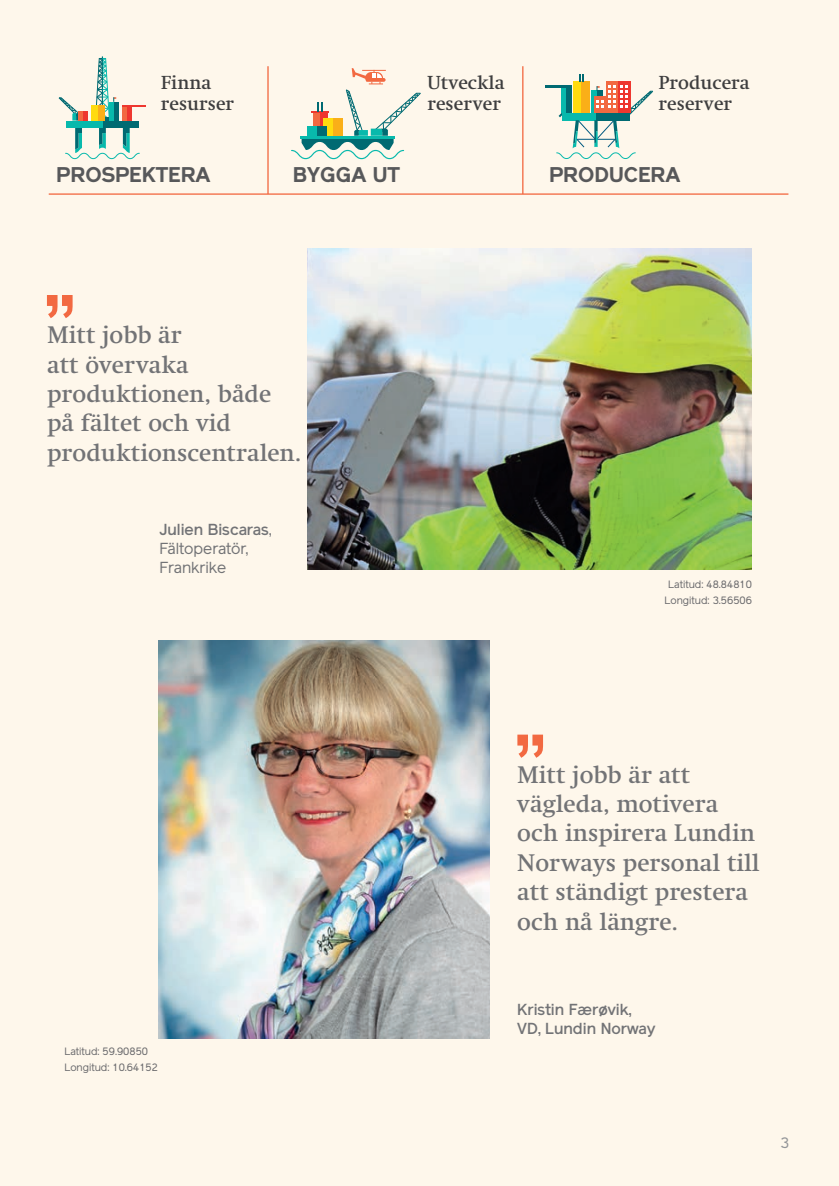
<style>
.page{position:relative;width:839px;height:1186px;background:#fff}
.page>*{position:absolute;margin:0;border:0;box-sizing:border-box;transform-origin:0 0}
.t1{font:500 87.5px "Reader";color:#f26941}
.t2{font:500 24.5px/29.4px "Swift LT Std";color:#727376}
.t3{font:700 21px "Reader";color:#57585a}
.t4{font:500 19.25px/21px "Swift LT Std";color:#3e3e3f}
.t5{font:15.75px/18.9px "Reader";color:#727376}
.t6{font:500 15.75px/18.9px "Reader";color:#727376}
.t7{font:14.88px "Reader";color:#939598}
.t8{font:10.5px/15.8px "Reader";color:#69696c;text-align:center}
.s1{font-weight:500}
</style>
<div class="page">
<div style="left:0;top:0;width:838px;height:1186px;background:#fef7eb"></div>
<img style="left:308px;top:248px;width:443px;height:322px">
<img style="left:158px;top:641px;width:332px;height:397px">
<hr style="left:267px;top:66px;width:1px;height:128px;background:#f26941">
<hr style="left:49px;top:193px;width:739px;height:2px;background:#f26941">
<hr style="left:522px;top:66px;width:1px;height:128px;background:#f26941">
<svg style="left:59px;top:98px;width:19px;height:23px"></svg>
<hr style="left:102px;top:57px;width:1px;height:64px;background:#006a72">
<svg style="left:65px;top:127px;width:75px;height:33px"></svg>
<div style="left:102px;top:121px;width:37px;height:6px;background:#006a72"></div>
<div style="left:66px;top:121px;width:36px;height:6px;background:#08b9ac"></div>
<div style="left:91px;top:106px;width:7px;height:15px;background:#ffdb0f"></div>
<div style="left:78px;top:111px;width:5px;height:10px;background:#f26941"></div>
<hr style="left:83px;top:111px;width:4px;height:10px;background:#ee372f">
<svg style="left:95px;top:58px;width:50px;height:63px"></svg>
<svg style="left:291px;top:68px;width:130px;height:92px"></svg>
<hr style="left:545px;top:86px;width:27px;height:2px;background:#006a72">
<svg style="left:555px;top:75px;width:98px;height:84px"></svg>
<p class="t4" style="left:161px;top:72px;width:75px">Finna resurser</p>
<p class="t4" style="left:427px;top:72px;width:79px">Utveckla reserver</p>
<p class="t4" style="left:658px;top:73px;width:93px">Producera reserver</p>
<p class="t3" style="left:56px;top:162px;width:156px">PROSPEKTERA</p>
<p class="t3" style="left:293px;top:162px;width:108px">BYGGA UT</p>
<p class="t3" style="left:549px;top:162px;width:133px">PRODUCERA</p>
<h1 class="t1" style="left:43px;top:275px;width:34px">”</h1>
<p class="t2" style="left:47px;top:320px;width:256px">Mitt jobb är<br>att övervaka produktionen, både på fältet och vid produktionscentralen.</p>
<p class="t5" style="left:159px;top:520px;width:114px"><span class="s1">Julien Biscaras</span>,<br>Fältoperatör,<br>Frankrike</p>
<p class="t8" style="left:664px;top:576px;width:89px">Latitud: 48.84810<br>Longitud: 3.56506</p>
<p class="t8" style="left:64px;top:1043px;width:95px;text-align:left">Latitud: 59.90850<br>Longitud: 10.64152</p>
<h1 class="t1" style="left:514px;top:714px;width:34px">”</h1>
<p class="t2" style="left:517px;top:760px;width:244px">Mitt jobb är att vägleda, motivera och inspirera Lundin<br>Norways personal till att ständigt prestera och nå längre.</p>
<p class="t6" style="left:517px;top:1000px;width:140px">Kristin Færøvik,<br>VD, Lundin Norway</p>
<p class="t7" style="left:780px;top:1133px;width:10px">3</p>
</div>
